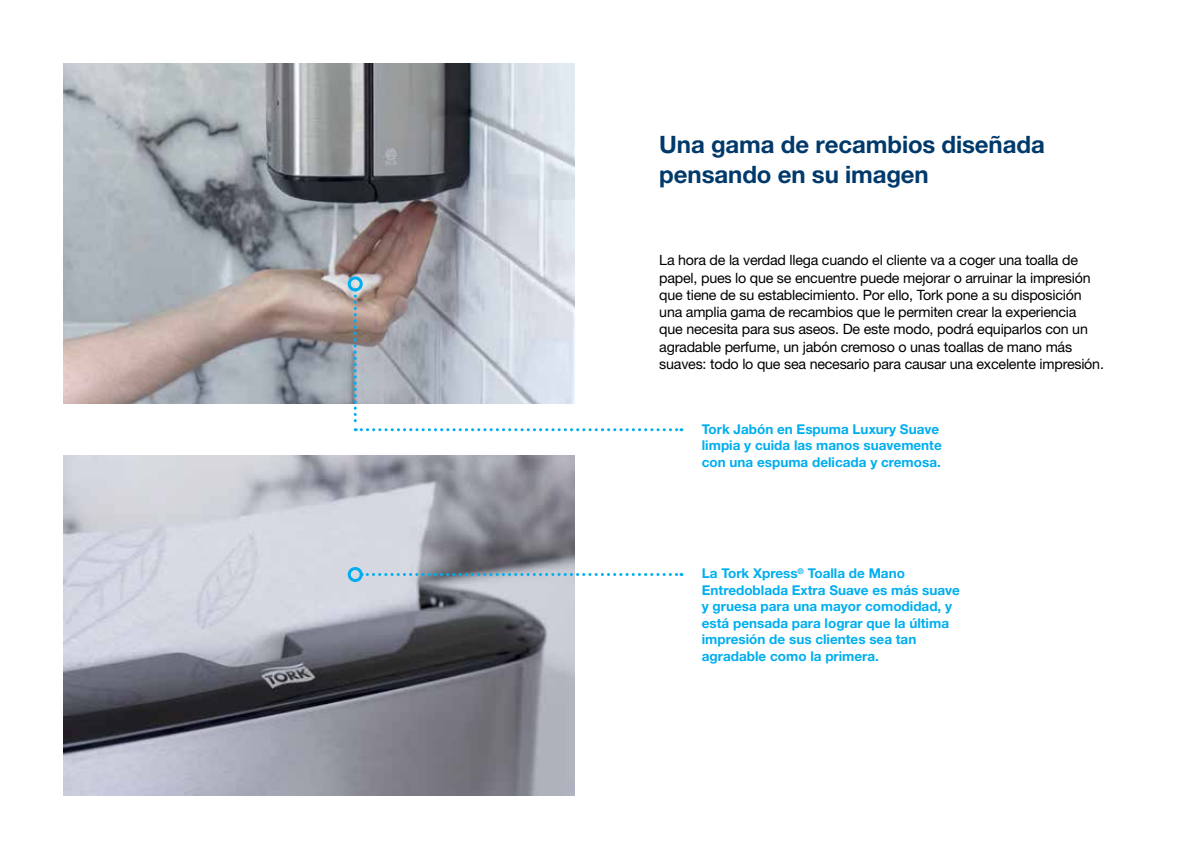
<style>
.page{position:relative;width:1191px;height:859px;background:#fff}
.page>*{position:absolute;margin:0;border:0;box-sizing:border-box;transform-origin:0 0}
.t1{font:700 24px/30px "Helvetica Neue LT Std";letter-spacing:-.005em;color:#00396b}
.t2{font:14.25px/17.2px "Helvetica Neue LT Std";letter-spacing:-.015em;color:#000}
.t3{font:700 13.5px/16.5px "Helvetica Neue LT Std";color:#00aeef}
</style>
<div class="page">
<img style="left:64px;top:64px;width:510px;height:340px">
<img style="left:64px;top:455px;width:510px;height:340px">
<svg style="left:354px;top:288px;width:328px;height:143px"></svg>
<div style="left:348px;top:276px;width:15px;height:15px;border:3px solid #00aeef;border-radius:50%"></div>
<svg style="left:363px;top:573px;width:319px;height:3px"></svg>
<div style="left:348px;top:567px;width:15px;height:15px;border:3px solid #00aeef;border-radius:50%"></div>
<h1 class="t1" style="left:659px;top:129px;width:387px">Una gama de recambios diseñada pensando en su imagen</h1>
<p class="t2" style="left:659px;top:251px;width:446px">La hora de la verdad llega cuando el cliente va a coger una toalla de papel, pues lo que se encuentre puede mejorar o arruinar la impresión que tiene de su establecimiento. Por ello, Tork pone a su disposición una amplia gama de recambios que le permiten crear la experiencia<br>que necesita para sus aseos. De este modo, podrá equiparlos con un agradable perfume, un jabón cremoso o unas toallas de mano más suaves: todo lo que sea necesario para causar una excelente impresión.</p>
<p class="t3" style="left:702px;top:420px;width:241px">Tork Jabón en Espuma Luxury Suave limpia y cuida las manos suavemente con una espuma delicada y cremosa.</p>
<p class="t3" style="left:702px;top:565px;width:260px">La Tork Xpress<sup>®</sup> Toalla de Mano Entredoblada Extra Suave es más suave y gruesa para una mayor comodidad, y está pensada para lograr que la última impresión de sus clientes sea tan agradable como la primera.</p>
</div>
